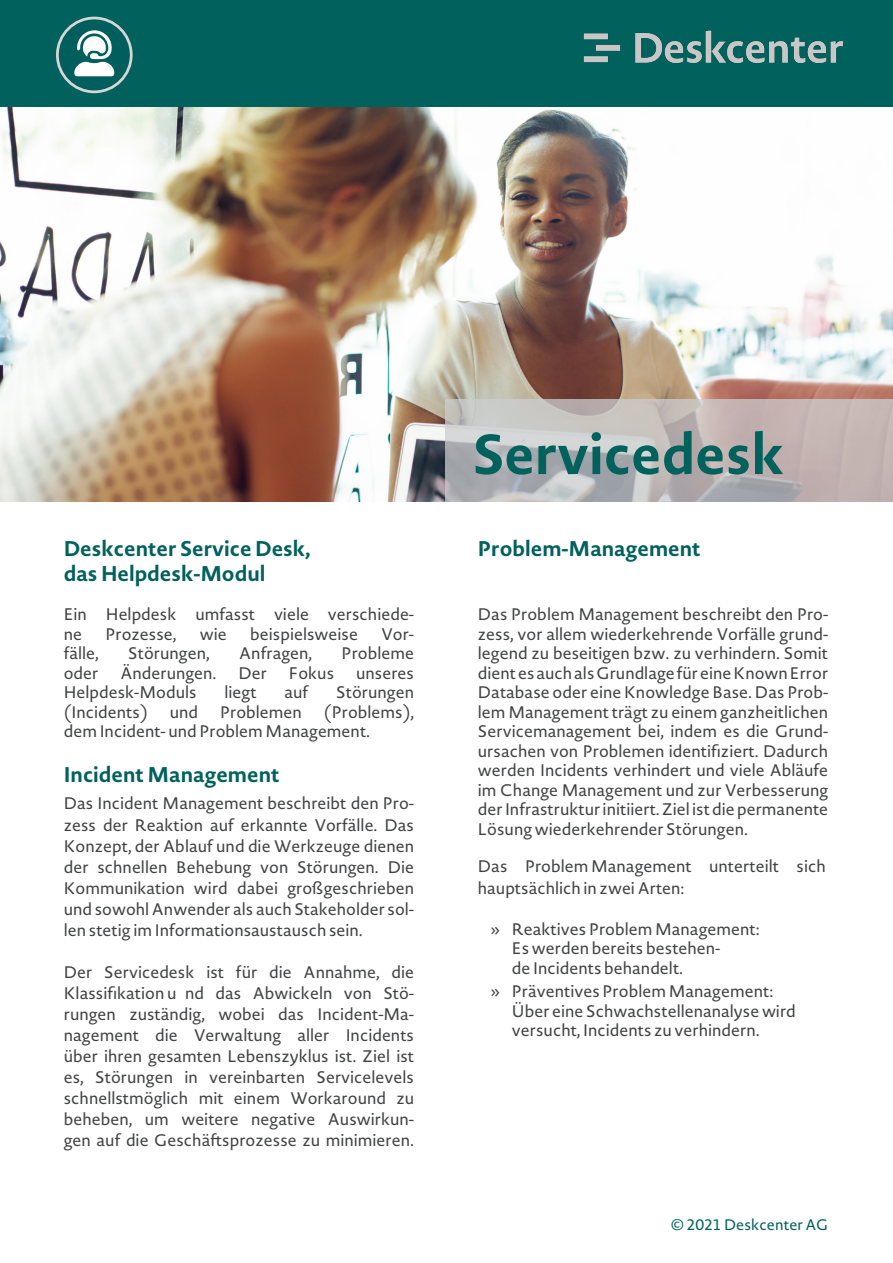
<style>
.page{position:relative;width:893px;height:1263px;background:#fff}
.page>*{position:absolute;margin:0;border:0;box-sizing:border-box;transform-origin:0 0}
.Hauptueberschrift{font:700 55.5px "Novel Sans Pro";color:#00615d}
.Fließtext{font:700 21px/25.2px "Novel Sans Pro";color:#00615d}
.Fließtext-2{font:16.5px/19.5px "Novel Sans Pro";color:#414243}
.Aufzaehlung_2{font:16.5px/19.5px "Novel Sans Pro";color:#414243}
.t1{font:15px "Novel Sans Pro";color:#00615d}
</style>
<div class="page">
<img style="left:0;top:106px;width:893px;height:396px">
<div style="left:0;top:0;width:893px;height:106px;background:#00615d"></div>
<svg style="left:446px;top:399px;width:447px;height:103px"></svg>
<div style="left:56px;top:17px;width:77px;height:76px;border:3px solid #d6d6d6;border-radius:50%"></div>
<svg style="left:74px;top:30px;width:40px;height:46px"></svg>
<p class="Fließtext" style="left:64px;top:535px;width:248px">Deskcenter Service Desk, das Helpdesk-Modul</p>
<p class="Fließtext-2" style="left:64px;top:604px;width:352px">Ein Helpdesk umfasst viele verschiede&shy;ne</p>
<p class="Fließtext-2" style="left:105px;top:624px;width:72px">Prozesse,</p>
<p class="Fließtext-2" style="left:200px;top:624px;width:29px">wie</p>
<p class="Fließtext-2" style="left:250px;top:624px;width:109px">beispielsweise</p>
<p class="Fließtext-2" style="left:381px;top:624px;width:34px">Vor-</p>
<p class="Fließtext-2" style="left:64px;top:643px;width:37px">fälle,</p>
<p class="Fließtext-2" style="left:128px;top:643px;width:83px">Störungen,</p>
<p class="Fließtext-2" style="left:239px;top:643px;width:74px">Anfragen,</p>
<p class="Fließtext-2" style="left:342px;top:643px;width:74px">Probleme</p>
<p class="Fließtext-2" style="left:64px;top:663px;width:36px">oder</p>
<p class="Fließtext-2" style="left:120px;top:663px;width:98px">Änderungen.</p>
<p class="Fließtext-2" style="left:238px;top:663px;width:30px">Der</p>
<p class="Fließtext-2" style="left:289px;top:663px;width:47px">Fokus</p>
<p class="Fließtext-2" style="left:356px;top:663px;width:60px">unseres</p>
<p class="Fließtext-2" style="left:64px;top:682px;width:134px">Helpdesk-Moduls</p>
<p class="Fließtext-2" style="left:225px;top:682px;width:34px">liegt</p>
<p class="Fließtext-2" style="left:285px;top:682px;width:25px">auf</p>
<p class="Fließtext-2" style="left:336px;top:682px;width:79px">Störungen</p>
<p class="Fließtext-2" style="left:64px;top:702px;width:86px">(Incidents)</p>
<p class="Fließtext-2" style="left:170px;top:702px;width:30px">und</p>
<p class="Fließtext-2" style="left:220px;top:702px;width:83px">Problemen</p>
<p class="Fließtext-2" style="left:64px;top:702px;width:352px;text-indent:260px">(Problems), dem Incident- und Problem Management.</p>
<p class="Fließtext" style="left:64px;top:761px;width:217px">Incident Management</p>
<p class="Fließtext-2" style="left:64px;top:793px;width:352px;line-height:21.1px;text-align:justify">Das Incident Management beschreibt den Pro&shy;zess der Reaktion auf erkannte Vorfälle. Das Konzept, der Ablauf und die Werkzeuge dienen der schnellen Behebung von Störungen. Die Kommunikation wird dabei großgeschrieben und sowohl Anwender als auch Stakeholder sol&shy;len stetig im Informationsaustausch sein.</p>
<p class="Fließtext-2" style="left:64px;top:961px;width:352px;line-height:21px;text-align:justify">Der Servicedesk ist für die Annahme, die Klassifikation u nd das Abwickeln von Stö&shy;rungen zuständig, wobei das Incident-Ma&shy;nagement die Verwaltung aller Incidents über ihren gesamten Lebenszyklus ist. Ziel ist es, Störungen in vereinbarten Servicelevels schnellstmöglich mit einem Workaround zu beheben, um weitere negative Auswirkun&shy;gen auf die Geschäftsprozesse zu minimieren.</p>
<p class="Hauptueberschrift" style="left:472px;top:413px;width:313px">Servicedesk</p>
<p class="Fließtext" style="left:478px;top:535px;width:224px">Problem-Management</p>
<p class="Fließtext-2" style="left:478px;top:605px;width:352px;text-align:justify">Das Problem Management beschreibt den Pro&shy;zess, vor allem wiederkehrende Vorfälle grund&shy;legend zu beseitigen bzw. zu verhindern. Somit dient es auch als Grundlage für eine Known Error Database oder eine Knowledge Base. Das Prob&shy;lem Management trägt zu einem ganzheitlichen Servicemanagement bei, indem es die Grund&shy;ursachen von Problemen identifiziert. Dadurch werden Incidents verhindert und viele Abläufe im Change Management und zur Verbesserung der Infrastruktur initiiert. Ziel ist die permanente Lösung wiederkehrender Störungen.</p>
<p class="Fließtext-2" style="left:478px;top:855px;width:349px;line-height:21.8px">Das Problem Management unterteilt sich hauptsächlich in zwei Arten:</p>
<p class="Aufzaehlung_2" style="left:512px;top:919px;width:249px;text-indent:-21px">» Reaktives Problem Management:<br>Es werden bereits bestehen-<br>de Incidents behandelt.</p>
<p class="Aufzaehlung_2" style="left:512px;top:981px;width:285px;text-indent:-21px">» Präventives Problem Management:<br>Über eine Schwachstellenanalyse wird versucht, Incidents zu verhindern.</p>
<p class="t1" style="left:671px;top:1213px;width:159px">© 2021 Deskcenter AG</p>
</div>
